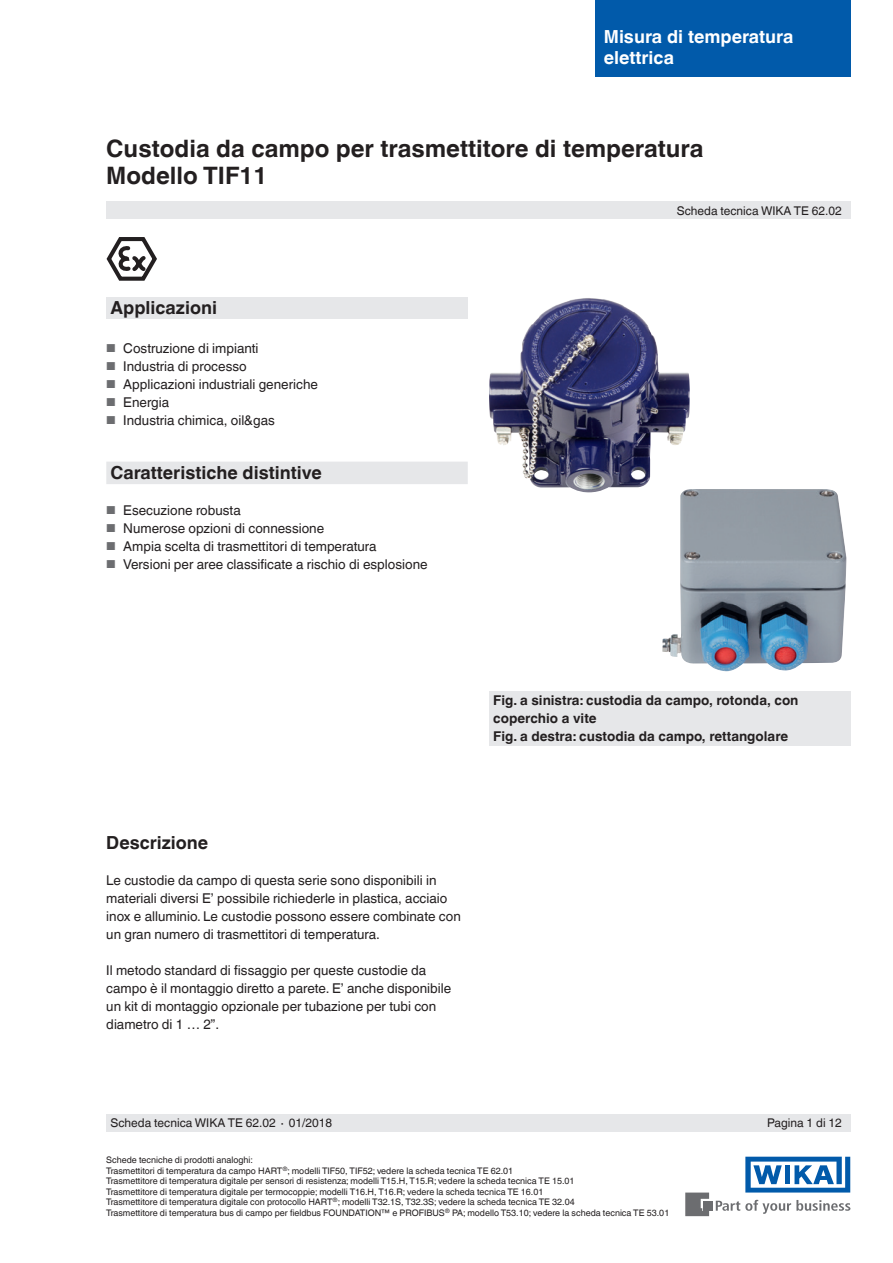
<style>
.page{position:relative;width:893px;height:1263px;background:#fff}
.page>*{position:absolute;margin:0;border:0;box-sizing:border-box;transform-origin:0 0}
.t1{font:700 24px/27px "Helvetica World";color:#231f20}
.t2{font:700 18px "Helvetica World";color:#231f20}
.t3{font:700 18px/21px "Helvetica World";color:#fff}
.t4{font:13.5px/18px "Helvetica World";color:#231f20}
.t5{font:700 13.5px/18px "Helvetica World";color:#231f20}
.t6{font:12px "Helvetica World";color:#231f20}
.t7{font:9px/10.5px "Helvetica World";color:#231f20}
.s1{font-size:11.55px;color:#6c6d70}
</style>
<div class="page">
<div style="left:106px;top:298px;width:362px;height:21px;background:#e6e7e9"></div>
<svg style="left:716px;top:1200px;width:134px;height:14px"></svg>
<div style="left:703px;top:1201px;width:9px;height:9px;background:#6c6d70"></div>
<svg style="left:685px;top:1192px;width:24px;height:24px"></svg>
<svg style="left:745px;top:1157px;width:105px;height:35px"></svg>
<div style="left:106px;top:202px;width:744px;height:17px;background:#e6e7e9"></div>
<div style="left:106px;top:1114px;width:744px;height:17px;background:#e6e7e9"></div>
<div style="left:595px;top:0;width:255px;height:77px;background:#015aaa"></div>
<div style="left:489px;top:691px;width:361px;height:54px;background:#e6e7e9"></div>
<div style="left:106px;top:462px;width:362px;height:22px;background:#e6e7e9"></div>
<svg style="left:106px;top:237px;width:51px;height:44px"></svg>
<img style="left:662px;top:489px;width:185px;height:182px">
<img style="left:489px;top:298px;width:201px;height:194px">
<h2 class="t3" style="left:604px;top:26px;width:191px">Misura di temperatura elettrica</h2>
<h1 class="t1" style="left:106px;top:135px;width:599px">Custodia da campo per trasmettitore di temperatura<br>Modello TIF11</h1>
<h2 class="t2" style="left:111px;top:297px;width:108px">Applicazioni</h2>
<p class="t4" style="left:106px;top:339px;width:154px"><span class="s1">■</span> Costruzione di impianti</p>
<p class="t4" style="left:106px;top:357px;width:142px"><span class="s1">■</span> Industria di processo</p>
<p class="t4" style="left:106px;top:375px;width:213px"><span class="s1">■</span> Applicazioni industriali generiche</p>
<p class="t4" style="left:106px;top:393px;width:64px"><span class="s1">■</span> Energia</p>
<p class="t4" style="left:106px;top:411px;width:170px"><span class="s1">■</span> Industria chimica, oil&amp;gas</p>
<h2 class="t2" style="left:111px;top:462px;width:213px">Caratteristiche distintive</h2>
<p class="t4" style="left:106px;top:501px;width:136px"><span class="s1">■</span> Esecuzione robusta</p>
<p class="t4" style="left:106px;top:519px;width:219px"><span class="s1">■</span> Numerose opzioni di connessione</p>
<p class="t4" style="left:106px;top:537px;width:272px"><span class="s1">■</span> Ampia scelta di trasmettitori di temperatura</p>
<p class="t4" style="left:106px;top:555px;width:323px"><span class="s1">■</span> Versioni per aree classificate a rischio di esplosione</p>
<p class="t6" style="left:677px;top:204px;width:167px">Scheda tecnica WIKA TE 62.02</p>
<p class="t5" style="left:493px;top:691px;width:307px">Fig. a sinistra: custodia da campo, rotonda, con coperchio a vite<br>Fig. a destra: custodia da campo, rettangolare</p>
<h2 class="t2" style="left:106px;top:832px;width:103px">Descrizione</h2>
<p class="t4" style="left:106px;top:871px;width:356px">Le custodie da campo di questa serie sono disponibili in materiali diversi E’ possibile richiederle in plastica, acciaio inox e alluminio. Le custodie possono essere combinate con un gran numero di trasmettitori di temperatura.</p>
<p class="t4" style="left:106px;top:961px;width:346px">Il metodo standard di fissaggio per queste custodie da campo è il montaggio diretto a parete. E’ anche disponibile un kit di montaggio opzionale per tubazione per tubi con diametro di 1 … 2”.</p>
<p class="t6" style="left:111px;top:1116px;width:223px">Scheda tecnica WIKA TE 62.02 ∙ 01/2018</p>
<p class="t6" style="left:767px;top:1116px;width:76px">Pagina 1 di 12</p>
<p class="t7" style="left:106px;top:1155px;width:564px">Schede tecniche di prodotti analoghi:<br>Trasmettitori di temperatura da campo HART<sup>®</sup>; modelli TIF50, TIF52; vedere la scheda tecnica TE 62.01<br>Trasmettitore di temperatura digitale per sensori di resistenza; modelli T15.H, T15.R; vedere la scheda tecnica TE 15.01<br>Trasmettitore di temperatura digitale per termocoppie; modelli T16.H, T16.R; vedere la scheda tecnica TE 16.01<br>Trasmettitore di temperatura digitale con protocollo HART<sup>®</sup>; modelli T32.1S, T32.3S; vedere la scheda tecnica TE 32.04<br>Trasmettitore di temperatura bus di campo per fieldbus FOUNDATION™ e PROFIBUS<sup>®</sup> PA; modello T53.10; vedere la scheda tecnica TE 53.01</p>
</div>
